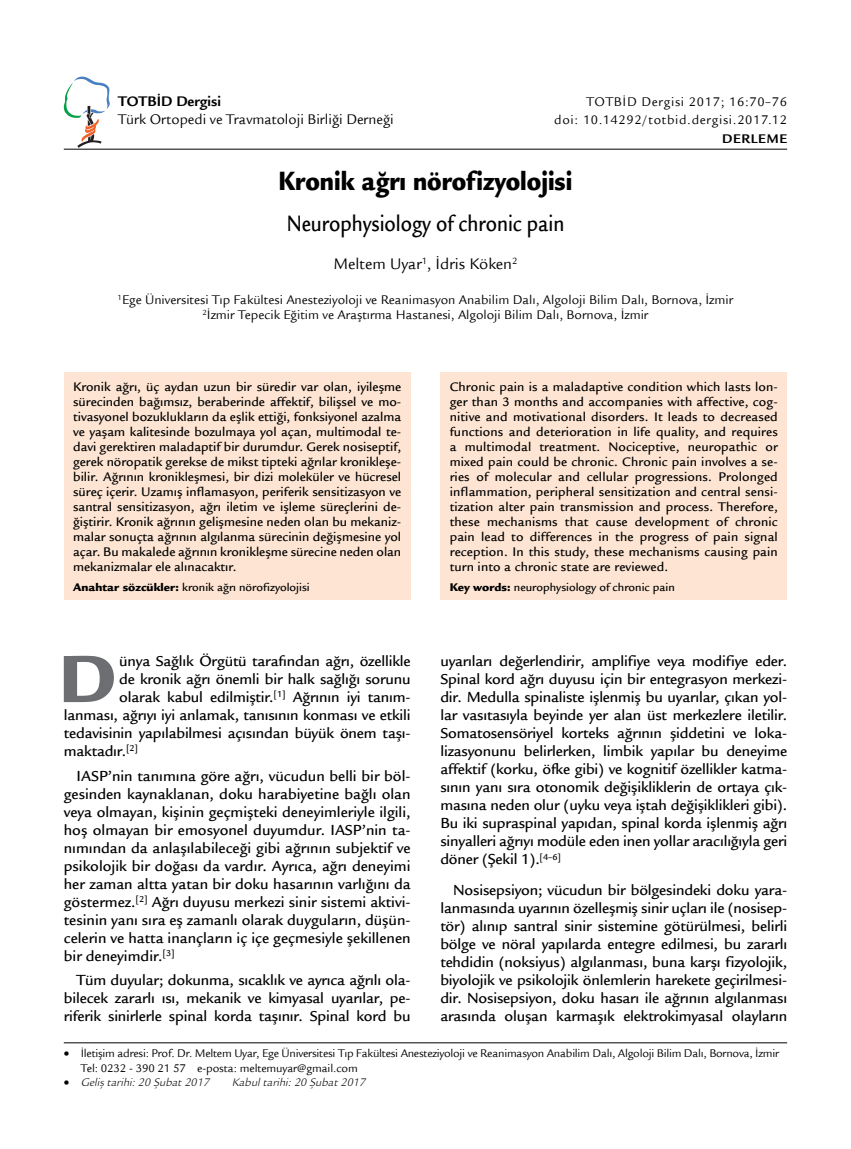
<style>
.page{position:relative;width:851px;height:1149px;background:#fff}
.page>*{position:absolute;margin:0;border:0;box-sizing:border-box;transform-origin:0 0}
.t1{font:900 72.6px "Legacy Sans Std";color:#6d6e71}
.t2{font:900 28.5px "Legacy Sans Std";color:#000;scale:.85 1}
.t3{font:500 24px "Legacy Sans Std";color:#000;scale:.85 1}
.t4{font:16.5px "Legacy Sans Std";color:#000}
.t5{font:500 15.75px/18px "Legacy Sans Std";letter-spacing:-.01em;color:#000;text-align:justify}
.t6{font:15px "Legacy Sans Std";color:#000}
.t7{font:700 15px "Legacy Sans Std";color:#000}
.t8{font:500 13.5px/15px "Legacy Sans Std";letter-spacing:.005em;color:#000;text-align:justify}
.t9{font:13.5px/15px "Legacy Sans Std";color:#000;text-align:center}
.t10{font:13.5px/18.5px "Legacy Sans Std";letter-spacing:.05em;color:#000;text-align:right}
.t11{font:700 13.5px "Legacy Sans Std";letter-spacing:.05em;color:#000}
.t12{font:12px/14.4px "Legacy Sans Std";letter-spacing:-.02em;color:#000}
.t13{font:500 12px "Legacy Sans Std";color:#000}
.t14{font:italic 12px "ITC Legacy Sans Std";color:#000}
.s1{font-weight:900}
</style>
<div class="page">
<hr style="left:64px;top:149px;width:723px;height:1px;background:#000">
<hr style="left:64px;top:1042px;width:723px;height:1px;background:#000">
<svg style="left:64px;top:77px;width:46px;height:70px"></svg>
<div style="left:64px;top:372px;width:346px;height:228px;background:#fee5d3"></div>
<div style="left:440px;top:372px;width:347px;height:228px;background:#fee5d3"></div>
<p class="t7" style="left:118px;top:93px;width:104px">TOTBİD Dergisi</p>
<p class="t6" style="left:118px;top:111px;width:277px">Türk Ortopedi ve Travmatoloji Birliği Derneği</p>
<p class="t10" style="left:554px;top:92px;width:234px">TOTBİD Dergisi 2017; 16:70–76<br>doi: 10.14292/totbid.dergisi.2017.12</p>
<p class="t11" style="left:722px;top:131px;width:67px">DERLEME</p>
<h2 class="t2" style="left:278px;top:164px;width:347px">Kronik ağrı nörofizyolojisi</h2>
<h3 class="t3" style="left:286px;top:210px;width:328px">Neurophysiology of chronic pain</h3>
<p class="t4" style="left:333px;top:254px;width:185px">Meltem Uyar<sup>1</sup>, İdris Köken<sup>2</sup></p>
<p class="t9" style="left:118px;top:292px;width:617px"><sup>1</sup>Ege Üniversitesi Tıp Fakültesi Anesteziyoloji ve Reanimasyon Anabilim Dalı, Algoloji Bilim Dalı, Bornova, İzmir<br><sup>2</sup>İzmir Tepecik Eğitim ve Araştırma Hastanesi, Algoloji Bilim Dalı, Bornova, İzmir</p>
<p class="t8" style="left:73px;top:379px;width:329px">Kronik ağrı, üç aydan uzun bir süredir var olan, iyileşme sürecinden bağımsız, beraberinde affektif, bilişsel ve mo&shy;tivasyonel bozuklukların da eşlik ettiği, fonksiyonel azalma ve yaşam kalitesinde bozulmaya yol açan, multimodal te&shy;davi gerektiren maladaptif bir durumdur. Gerek nosiseptif, gerek nöropatik gerekse de mikst tipteki ağrılar kronikleşe&shy;bilir. Ağrının kronikleşmesi, bir dizi moleküler ve hücresel süreç içerir. Uzamış inflamasyon, periferik sensitizasyon ve santral sensitizasyon, ağrı iletim ve işleme süreçlerini de&shy;ğiştirir. Kronik ağrının gelişmesine neden olan bu mekaniz&shy;malar sonuçta ağrının algılanma sürecinin değişmesine yol açar. Bu makalede ağrının kronikleşme sürecine neden olan mekanizmalar ele alınacaktır.</p>
<p class="t13" style="left:73px;top:580px;width:238px"><span class="s1">Anahtar sözcükler:</span> kronik ağrı nörofizyolojisi</p>
<h1 class="t1" style="left:59px;top:635px;width:59px">D</h1>
<p class="t5" style="left:119px;top:652px;width:293px">ünya Sağlık Örgütü tarafından ağrı, özellikle</p>
<p class="t5" style="left:119px;top:670px;width:293px">de kronik ağrı önemli bir halk sağlığı sorunu</p>
<p class="t5" style="left:119px;top:688px;width:293px">olarak kabul edilmiştir.<sup>[1]</sup> Ağrının iyi tanım-</p>
<p class="t5" style="left:64px;top:706px;width:348px">lanması, ağrıyı iyi anlamak, tanısının konması ve etkili</p>
<p class="t5" style="left:64px;top:724px;width:348px">tedavisinin yapılabilmesi açısından büyük önem taşı-</p>
<p class="t5" style="left:64px;top:742px;width:76px">maktadır.<sup>[2]</sup></p>
<p class="t5" style="left:64px;top:766px;width:348px;text-indent:13px">IASP’nin tanımına göre ağrı, vücudun belli bir böl&shy;gesinden kaynaklanan, doku harabiyetine bağlı olan veya olmayan, kişinin geçmişteki deneyimleriyle ilgili, hoş olmayan bir emosyonel duyumdur. IASP’nin ta&shy;nımından da anlaşılabileceği gibi ağrının subjektif ve psikolojik bir doğası da vardır. Ayrıca, ağrı deneyimi her zaman altta yatan bir doku hasarının varlığını da göstermez.<sup>[2]</sup> Ağrı duyusu merkezi sinir sistemi aktivi&shy;tesinin yanı sıra eş zamanlı olarak duyguların, düşün&shy;celerin ve hatta inançların iç içe geçmesiyle şekillenen bir deneyimdir.<sup>[3]</sup></p>
<p class="t5" style="left:64px;top:971px;width:348px;text-indent:13px">Tüm duyular; dokunma, sıcaklık ve ayrıca ağrılı ola&shy;bilecek zararlı ısı, mekanik ve kimyasal uyarılar, pe&shy;riferik sinirlerle spinal korda taşınır. Spinal kord bu</p>
<p class="t8" style="left:449px;top:379px;width:329px">Chronic pain is a maladaptive condition which lasts lon&shy;ger than 3 months and accompanies with affective, cog&shy;nitive and motivational disorders. It leads to decreased functions and deterioration in life quality, and requires a multimodal treatment. Nociceptive, neuropathic or mixed pain could be chronic. Chronic pain involves a se&shy;ries of molecular and cellular progressions. Prolonged inflammation, peripheral sensitization and central sensi&shy;tization alter pain transmission and process. Therefore, these mechanisms that cause development of chronic pain lead to differences in the progress of pain signal reception. In this study, these mechanisms causing pain turn into a chronic state are reviewed.</p>
<p class="t13" style="left:449px;top:580px;width:226px"><span class="s1">Key words:</span> neurophysiology of chronic pain</p>
<p class="t5" style="left:440px;top:652px;width:348px">uyarıları değerlendirir, amplifiye veya modifiye eder.<br>Spinal kord ağrı duyusu için bir entegrasyon merkezi&shy;dir. Medulla spinaliste işlenmiş bu uyarılar, çıkan yol&shy;lar vasıtasıyla beyinde yer alan üst merkezlere iletilir.<br>Somatosensöriyel korteks ağrının şiddetini ve loka&shy;lizasyonunu belirlerken, limbik yapılar bu deneyime affektif (korku, öfke gibi) ve kognitif özellikler katma&shy;sının yanı sıra otonomik değişikliklerin de ortaya çık&shy;masına neden olur (uyku veya iştah değişiklikleri gibi).<br>Bu iki supraspinal yapıdan, spinal korda işlenmiş ağrı sinyalleri ağrıyı modüle eden inen yollar aracılığıyla geri döner (Şekil 1).<sup>[4–6]</sup></p>
<p class="t5" style="left:440px;top:881px;width:348px;text-indent:13px">Nosisepsiyon; vücudun bir bölgesindeki doku yara&shy;lanmasında uyarının özelleşmiş sinir uçları ile (nosisep&shy;tör) alınıp santral sinir sistemine götürülmesi, belirli bölge ve nöral yapılarda entegre edilmesi, bu zararlı tehdidin (noksiyus) algılanması, buna karşı fizyolojik, biyolojik ve psikolojik önlemlerin harekete geçirilmesi&shy;dir. Nosisepsiyon, doku hasarı ile ağrının algılanması arasında oluşan karmaşık elektrokimyasal olayların</p>
<p class="t12" style="left:81px;top:1046px;width:699px;text-indent:-17px">• İletişim adresi: Prof. Dr. Meltem Uyar, Ege Üniversitesi Tıp Fakültesi Anesteziyoloji ve Reanimasyon Anabilim Dalı, Algoloji Bilim Dalı, Bornova, İzmir<br>Tel: 0232 - 390 21 57 e-posta: meltemuyar@gmail.com</p>
<p class="t14" style="left:64px;top:1075px;width:147px">• Geliş tarihi: 20 Şubat 2017</p>
<p class="t14" style="left:232px;top:1075px;width:135px">Kabul tarihi: 20 Şubat 2017</p>
</div>
